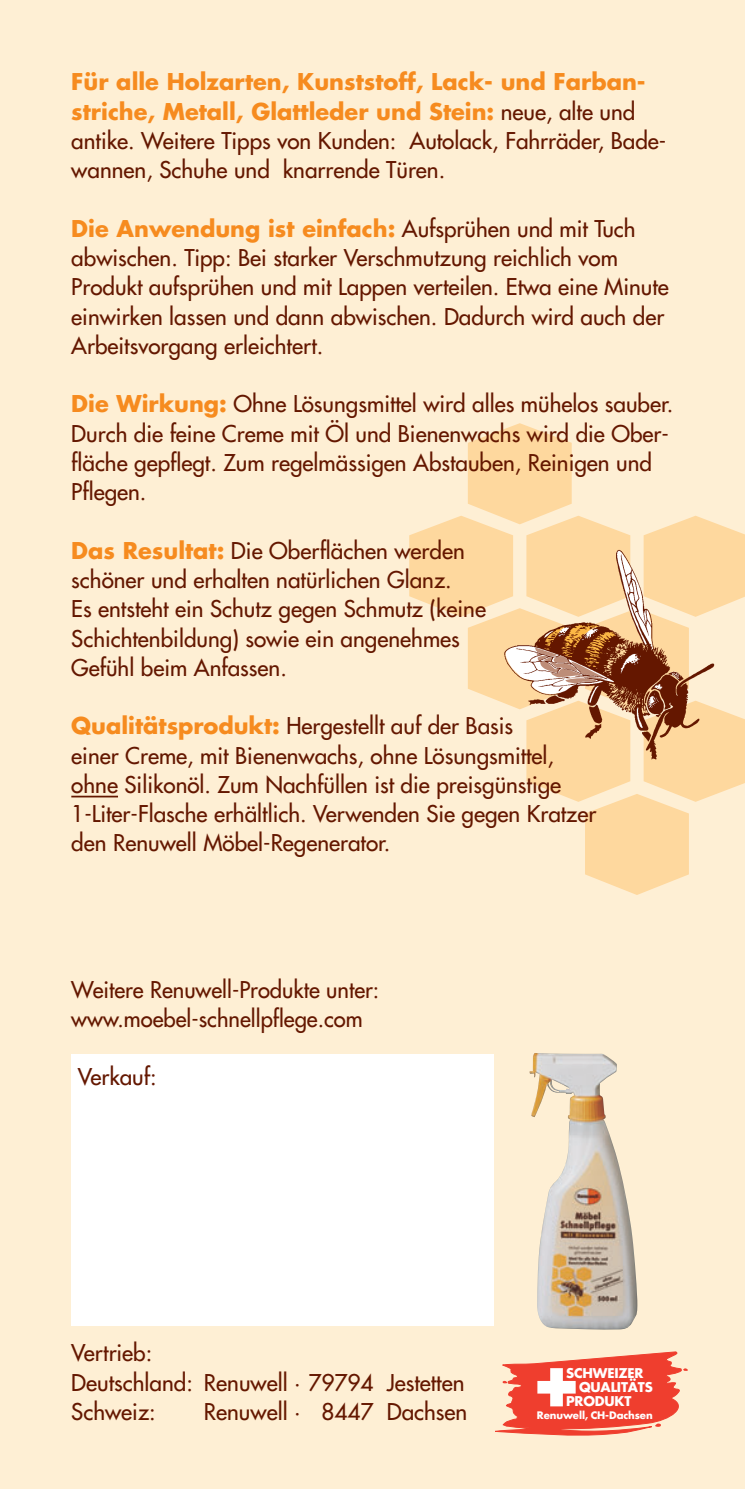
<style>
.page{position:relative;width:745px;height:1489px;background:#fff}
.page>*{position:absolute;margin:0;border:0;box-sizing:border-box;transform-origin:0 0}
.t1{font:22.5px/29.2px "Futura";color:#641700}
.t2{font:700 13px "Futura";letter-spacing:-.015em;color:#fff}
.t3{font:700 10px "Futura";letter-spacing:-.01em;color:#fff}
.s1{font-weight:700;color:#f68b1f}
</style>
<div class="page">
<div style="left:0;top:0;width:744px;height:1488px;background:#feefd4"></div>
<svg style="left:409px;top:423px;width:335px;height:472px"></svg>
<img style="left:501px;top:546px;width:217px;height:214px">
<svg style="left:495px;top:1351px;width:193px;height:85px"></svg>
<img style="left:529px;top:1053px;width:108px;height:276px">
<div style="left:71px;top:1054px;width:422px;height:271px;background:#fff"></div>
<hr style="left:71px;top:795px;width:47px;height:2px;background:#641700">
<p class="t1" style="left:71px;top:69px;width:596px"><span class="s1">Für alle Holzarten, Kunststoff, Lack- und Farban&shy;striche, Metall, Glattleder und Stein:</span> neue, alte und antike. Weitere Tipps von Kunden: Autolack, Fahrräder, Bade&shy;wannen, Schuhe und knarrende Türen.</p>
<p class="t1" style="left:71px;top:215px;width:598px"><span class="s1">Die Anwendung ist einfach:</span> Aufsprühen und mit Tuch abwischen. Tipp: Bei starker Verschmutzung reichlich vom Produkt aufsprühen und mit Lappen verteilen. Etwa eine Minute einwirken lassen und dann abwischen. Dadurch wird auch der Arbeitsvorgang erleichtert.</p>
<p class="t1" style="left:71px;top:391px;width:603px"><span class="s1">Die Wirkung:</span> Ohne Lösungsmittel wird alles mühelos sauber.<br>Durch die feine Creme mit Öl und Bienenwachs wird die Ober&shy;fläche gepflegt. Zum regelmässigen Abstauben, Reinigen und Pflegen.</p>
<p class="t1" style="left:71px;top:537px;width:416px"><span class="s1">Das Resultat:</span> Die Oberflächen werden schöner und erhalten natürlichen Glanz.<br>Es entsteht ein Schutz gegen Schmutz (keine Schichtenbildung) sowie ein angenehmes Gefühl beim Anfassen.</p>
<p class="t1" style="left:71px;top:713px;width:526px"><span class="s1">Qualitätsprodukt:</span> Hergestellt auf der Basis<br>einer Creme, mit Bienenwachs, ohne Lösungsmittel, ohne Silikonöl. Zum Nachfüllen ist die preisgünstige 1-Liter-Flasche erhältlich. Verwenden Sie gegen Kratzer den Renuwell Möbel-Regenerator.</p>
<p class="t1" style="left:71px;top:976px;width:309px">Weitere Renuwell-Produkte unter: www.moebel-schnellpflege.com</p>
<p class="t1" style="left:78px;top:1064px;width:80px">Verkauf:</p>
<p class="t1" style="left:71px;top:1339px;width:394px">Vertrieb:<br>Deutschland: Renuwell · 79794 Jestetten<br>Schweiz:</p>
<p class="t1" style="left:204px;top:1398px;width:265px">Renuwell · 8447 Dachsen</p>
<p class="t2" style="left:565px;top:1367px;width:79px">SCHWEIZER</p>
<p class="t2" style="left:578px;top:1381px;width:75px">QUALITÄTS</p>
<p class="t2" style="left:565px;top:1395px;width:67px">PRODUKT</p>
<p class="t3" style="left:536px;top:1410px;width:117px">Renuwell, CH-Dachsen</p>
</div>
